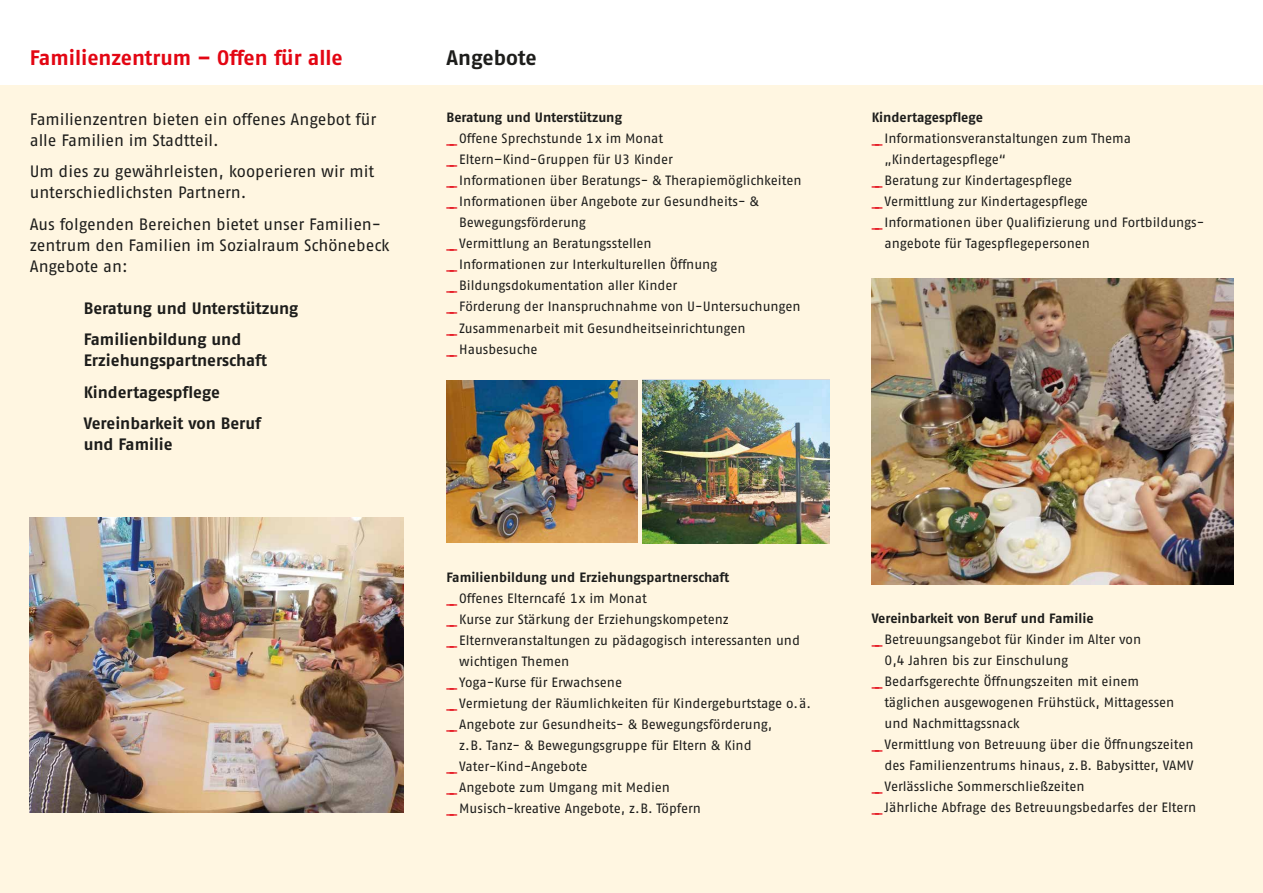
<style>
.page{position:relative;width:1263px;height:893px;background:#fff}
.page>*{position:absolute;margin:0;border:0;box-sizing:border-box;transform-origin:0 0}
.t1{font:700 21px "Fago No";color:#e30613}
.t2{font:700 21px "Fago No";letter-spacing:-.005em;color:#1d1d1b}
.t3{font:16.5px/21px "Fago No Regular Tf";letter-spacing:-.005em;color:#1d1d1b}
.t4{font:16.5px/31.5px "Fago No Bold Lf";letter-spacing:-.005em;color:#1d1d1b}
.t5{font:13.5px "Fago No Regular Tf";letter-spacing:-.005em;color:#1d1d1b}
.t6{font:13.5px "Fago No Bold Tf";letter-spacing:-.005em;color:#1d1d1b}
.s1{color:#e30613}
</style>
<div class="page">
<div style="left:0;top:85px;width:1263px;height:808px;background:#fff6e1"></div>
<img style="left:446px;top:380px;width:192px;height:162px">
<img style="left:642px;top:380px;width:187px;height:163px">
<img style="left:30px;top:517px;width:374px;height:295px">
<img style="left:872px;top:279px;width:361px;height:306px">
<h1 class="t1" style="left:30px;top:46px;width:314px">Familienzentrum – Offen für alle</h1>
<h1 class="t2" style="left:446px;top:46px;width:92px">Angebote</h1>
<p class="t3" style="left:30px;top:108px;width:348px">Familienzentren bieten ein offenes Angebot für alle Familien im Stadtteil.</p>
<p class="t3" style="left:30px;top:161px;width:346px">Um dies zu gewährleisten, kooperieren wir mit unterschiedlichsten Partnern.</p>
<p class="t3" style="left:30px;top:213px;width:361px">Aus folgenden Bereichen bietet unser Familien&shy;zentrum den Familien im Sozialraum Schönebeck<br>Angebote an:</p>
<p class="t4" style="left:84px;top:292px;width:216px">Beratung und Unterstützung<br>Familienbildung und</p>
<p class="t4" style="left:84px;top:345px;width:185px">Erziehungspartnerschaft<br>Kindertagespflege<br>Vereinbarkeit von Beruf</p>
<p class="t4" style="left:84px;top:429px;width:90px">und Familie</p>
<p class="t6" style="left:446px;top:110px;width:177px">Beratung und Unterstützung</p>
<p class="t5" style="left:446px;top:131px;width:218px"><span class="s1">_ _</span> Offene Sprechstunde 1x im Monat</p>
<p class="t5" style="left:446px;top:152px;width:228px"><span class="s1">_ _</span> Eltern–Kind-Gruppen für U3 Kinder</p>
<p class="t5" style="left:446px;top:173px;width:357px"><span class="s1">_ _</span> Informationen über Beratungs- &amp; Therapiemöglichkeiten</p>
<p class="t5" style="left:446px;top:194px;width:314px"><span class="s1">_ _</span> Informationen über Angebote zur Gesundheits- &amp;</p>
<p class="t5" style="left:459px;top:215px;width:128px">Bewegungsförderung</p>
<p class="t5" style="left:446px;top:236px;width:207px"><span class="s1">_ _</span> Vermittlung an Beratungsstellen</p>
<p class="t5" style="left:446px;top:257px;width:272px"><span class="s1">_ _</span> Informationen zur Interkulturellen Öffnung</p>
<p class="t5" style="left:446px;top:278px;width:232px"><span class="s1">_ _</span> Bildungsdokumentation aller Kinder</p>
<p class="t5" style="left:446px;top:299px;width:356px"><span class="s1">_ _</span> Förderung der Inanspruchnahme von U-Untersuchungen</p>
<p class="t5" style="left:446px;top:320px;width:301px"><span class="s1">_ _</span> Zusammenarbeit mit Gesundheitseinrichtungen</p>
<p class="t5" style="left:446px;top:341px;width:93px"><span class="s1">_ _</span> Hausbesuche</p>
<p class="t6" style="left:446px;top:569px;width:284px">Familienbildung und Erziehungspartnerschaft</p>
<p class="t5" style="left:446px;top:590px;width:202px"><span class="s1">_ _</span> Offenes Elterncafé 1x im Monat</p>
<p class="t5" style="left:446px;top:611px;width:284px"><span class="s1">_ _</span> Kurse zur Stärkung der Erziehungskompetenz</p>
<p class="t5" style="left:446px;top:632px;width:355px"><span class="s1">_ _</span> Elternveranstaltungen zu pädagogisch interessanten und</p>
<p class="t5" style="left:459px;top:653px;width:111px">wichtigen Themen</p>
<p class="t5" style="left:446px;top:674px;width:177px"><span class="s1">_ _</span> Yoga-Kurse für Erwachsene</p>
<p class="t5" style="left:446px;top:695px;width:366px"><span class="s1">_ _</span> Vermietung der Räumlichkeiten für Kindergeburtstage o.ä.</p>
<p class="t5" style="left:446px;top:716px;width:327px"><span class="s1">_ _</span> Angebote zur Gesundheits- &amp; Bewegungsförderung,</p>
<p class="t5" style="left:459px;top:737px;width:294px">z.B. Tanz- &amp; Bewegungsgruppe für Eltern &amp; Kind</p>
<p class="t5" style="left:446px;top:758px;width:142px"><span class="s1">_ _</span> Vater-Kind-Angebote</p>
<p class="t5" style="left:446px;top:779px;width:225px"><span class="s1">_ _</span> Angebote zum Umgang mit Medien</p>
<p class="t5" style="left:446px;top:800px;width:256px"><span class="s1">_ _</span> Musisch-kreative Angebote, z.B. Töpfern</p>
<p class="t6" style="left:872px;top:110px;width:113px">Kindertagespflege</p>
<p class="t5" style="left:872px;top:131px;width:261px"><span class="s1">_ _</span> Informationsveranstaltungen zum Thema</p>
<p class="t5" style="left:884px;top:152px;width:123px">„Kindertagespflege“</p>
<p class="t5" style="left:872px;top:173px;width:202px"><span class="s1">_ _</span> Beratung zur Kindertagespflege</p>
<p class="t5" style="left:872px;top:194px;width:218px"><span class="s1">_ _</span> Vermittlung zur Kindertagespflege</p>
<p class="t5" style="left:872px;top:215px;width:334px"><span class="s1">_ _</span> Informationen über Qualifizierung und Fortbildungs-</p>
<p class="t5" style="left:884px;top:236px;width:207px">angebote für Tagespflegepersonen</p>
<p class="t6" style="left:872px;top:611px;width:223px">Vereinbarkeit von Beruf und Familie</p>
<p class="t5" style="left:872px;top:632px;width:271px"><span class="s1">_ _</span> Betreuungsangebot für Kinder im Alter von</p>
<p class="t5" style="left:884px;top:653px;width:185px">0,4 Jahren bis zur Einschulung</p>
<p class="t5" style="left:872px;top:674px;width:269px"><span class="s1">_ _</span> Bedarfsgerechte Öffnungszeiten mit einem</p>
<p class="t5" style="left:884px;top:695px;width:291px">täglichen ausgewogenen Frühstück, Mittagessen</p>
<p class="t5" style="left:884px;top:716px;width:137px">und Nachmittagssnack</p>
<p class="t5" style="left:872px;top:737px;width:323px"><span class="s1">_ _</span> Vermittlung von Betreuung über die Öffnungszeiten</p>
<p class="t5" style="left:884px;top:758px;width:310px">des Familienzentrums hinaus, z.B. Babysitter, VAMV</p>
<p class="t5" style="left:872px;top:779px;width:214px"><span class="s1">_ _</span> Verlässliche Sommerschließzeiten</p>
<p class="t5" style="left:872px;top:800px;width:326px"><span class="s1">_ _</span> Jährliche Abfrage des Betreuungsbedarfes der Eltern</p>
</div>
